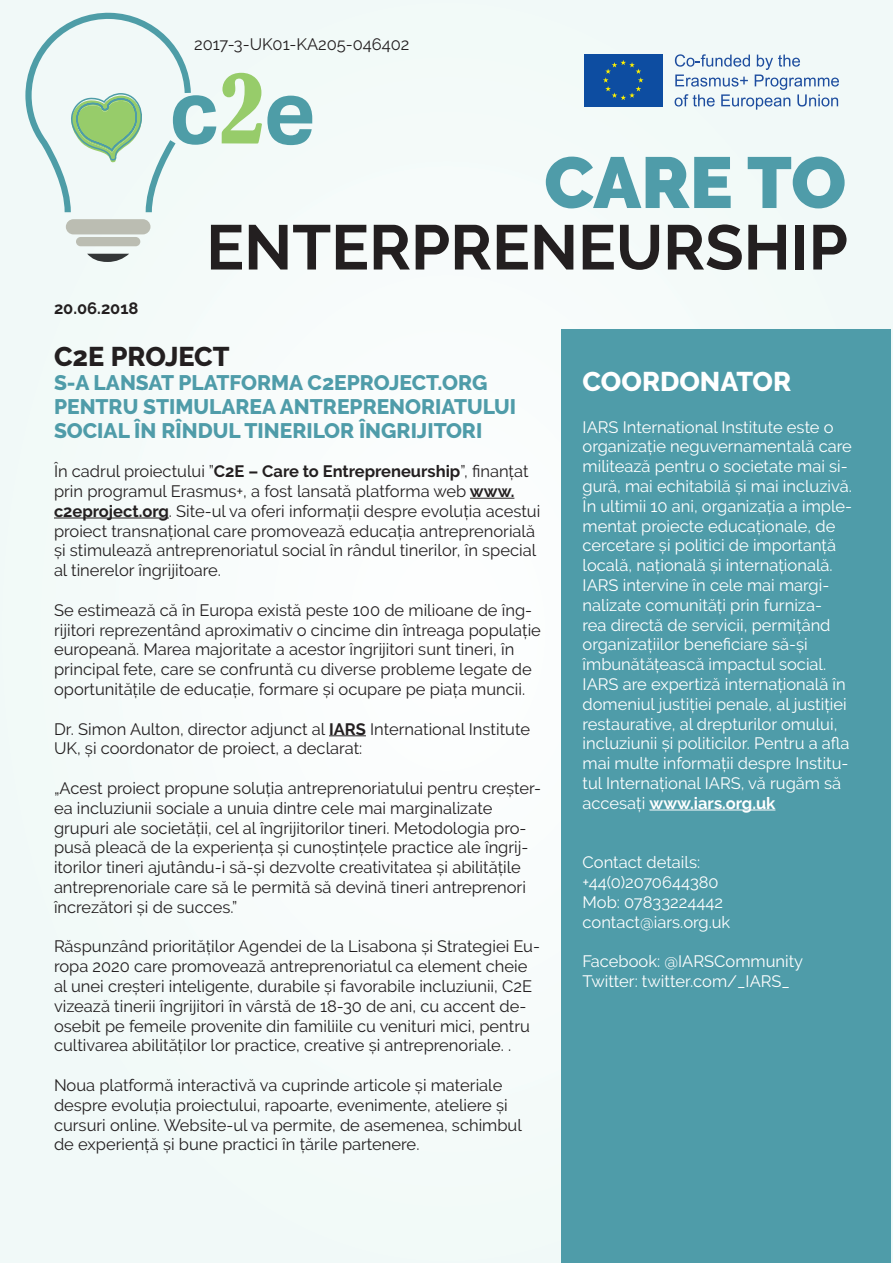
<style>
.page{position:relative;width:893px;height:1263px;background:#f4faf9}
.page>*{position:absolute;margin:0;border:0;box-sizing:border-box;transform-origin:0 0}
.t1{font:900 72px "Raleway";letter-spacing:-.005em;color:#4f9ca9}
.t2{font:700 63px "Raleway";color:#231f20}
.t3{font:800 27px "Raleway";color:#fff}
.t4{font:800 27px "Raleway";color:#231f20}
.t5{font:800 21px/24px "Raleway";color:#4f9ca9}
.t6{font:16.5px/19.8px "Raleway";color:#231f20}
.t7{font:16.5px/19.8px "Raleway";color:#fff}
.t8{font:700 16.5px "Raleway";color:#231f20}
.s1{font-weight:700}
</style>
<div class="page">
<div style="left:584px;top:54px;width:79px;height:53px;background:#0d4da1"></div>
<svg style="left:603px;top:60px;width:40px;height:40px"></svg>
<svg style="left:675px;top:54px;width:164px;height:56px"></svg>
<svg style="left:222px;top:73px;width:90px;height:72px"></svg>
<div style="left:66px;top:219px;width:84px;height:15px;background:#bbbdb2;border-radius:8px"></div>
<div style="left:76px;top:237px;width:64px;height:9px;background:#bbbdb2;border-radius:5px"></div>
<svg style="left:87px;top:254px;width:42px;height:8px"></svg>
<svg style="left:25px;top:12px;width:191px;height:200px"></svg>
<hr style="left:470px;top:498px;width:44px;height:1px;background:#231f20">
<hr style="left:54px;top:518px;width:115px;height:1px;background:#231f20">
<hr style="left:329px;top:735px;width:37px;height:1px;background:#231f20">
<div style="left:561px;top:330px;width:330px;height:933px;background:#4f9ca9"></div>
<hr style="left:649px;top:809px;width:126px;height:1px;background:#fff">
<p class="t6" style="left:194px;top:34px;width:217px">2017-3-UK01-KA205-046402</p>
<p class="t8" style="left:54px;top:298px;width:86px">20.06.2018</p>
<h1 class="t1" style="left:544px;top:141px;width:303px">CARE TO</h1>
<h2 class="t2" style="left:206px;top:211px;width:643px">ENTERPRENEURSHIP</h2>
<h3 class="t4" style="left:54px;top:341px;width:177px">C2E PROJECT</h3>
<p class="t5" style="left:54px;top:370px;width:464px">S-A LANSAT PLATFORMA C2EPROJECT.ORG<br>PENTRU STIMULAREA ANTREPRENORIATULUI<br>SOCIAL ÎN RÎNDUL TINERILOR ÎNGRIJITORI</p>
<p class="t6" style="left:54px;top:461px;width:488px">În cadrul proiectului ”<span class="s1">C2E – Care to Entrepreneurship</span>”, finanțat prin programul Erasmus+, a fost lansată platforma web <span class="s1">www. c2eproject.org</span>. Site-ul va oferi informații despre evoluția acestui proiect transnațional care promovează educația antreprenorială și stimulează antreprenoriatul social în rândul tinerilor, în special al tinerelor îngrijitoare.</p>
<p class="t6" style="left:54px;top:600px;width:488px">Se estimează că în Europa există peste 100 de milioane de îng&shy;rijitori reprezentând aproximativ o cincime din întreaga populație europeană. Marea majoritate a acestor îngrijitori sunt tineri, în principal fete, care se confruntă cu diverse probleme legate de oportunitățile de educație, formare și ocupare pe piața muncii.</p>
<p class="t6" style="left:54px;top:719px;width:478px">Dr. Simon Aulton, director adjunct al <span class="s1">IARS</span> International Institute<br>UK, și coordonator de proiect, a declarat:</p>
<p class="t6" style="left:54px;top:778px;width:489px">„Acest proiect propune soluția antreprenoriatului pentru creșter&shy;ea incluziunii sociale a unuia dintre cele mai marginalizate grupuri ale societății, cel al îngrijitorilor tineri. Metodologia pro&shy;pusă pleacă de la experiența și cunoștințele practice ale îngrij&shy;itorilor tineri ajutându-i să-și dezvolte creativitatea și abilitățile antreprenoriale care să le permită să devină tineri antreprenori încrezători și de succes.”</p>
<p class="t6" style="left:54px;top:937px;width:487px">Răspunzând priorităților Agendei de la Lisabona și Strategiei Eu&shy;ropa 2020 care promovează antreprenoriatul ca element cheie al unei creșteri inteligente, durabile și favorabile incluziunii, C2E vizează tinerii îngrijitori în vârstă de 18-30 de ani, cu accent de&shy;osebit pe femeile provenite din familiile cu venituri mici, pentru cultivarea abilităților lor practice, creative și antreprenoriale. .</p>
<p class="t6" style="left:54px;top:1075px;width:469px">Noua platformă interactivă va cuprinde articole și materiale despre evoluția proiectului, rapoarte, evenimente, ateliere și cursuri online. Website-ul va permite, de asemenea, schimbul de experiență și bune practici în țările partenere.</p>
<h3 class="t3" style="left:583px;top:366px;width:210px">COORDONATOR</h3>
<p class="t7" style="left:583px;top:417px;width:271px">IARS International Institute este o organizație neguvernamentală care militează pentru o societate mai si&shy;gură, mai echitabilă și mai incluzivă.<br>În ultimii 10 ani, organizația a imple&shy;mentat proiecte educaționale, de cercetare și politici de importanță locală, națională și internațională.<br>IARS intervine în cele mai margi&shy;nalizate comunități prin furniza-<br>rea directă de servicii, permițând organizațiilor beneficiare să-și îmbunătățească impactul social.<br>IARS are expertiză internațională în domeniul justiției penale, al justiției restaurative, al drepturilor omului, incluziunii și politicilor. Pentru a afla mai multe informații despre Institu&shy;tul Internațional IARS, vă rugăm să accesați <span class="s1">www.iars.org.uk</span></p>
<p class="t7" style="left:583px;top:852px;width:149px">Contact details: +44(0)2070644380<br>Mob: 07833224442 contact@iars.org.uk</p>
<p class="t7" style="left:583px;top:951px;width:222px">Facebook: @IARSCommunity<br>Twitter: twitter.com/_IARS_</p>
</div>
